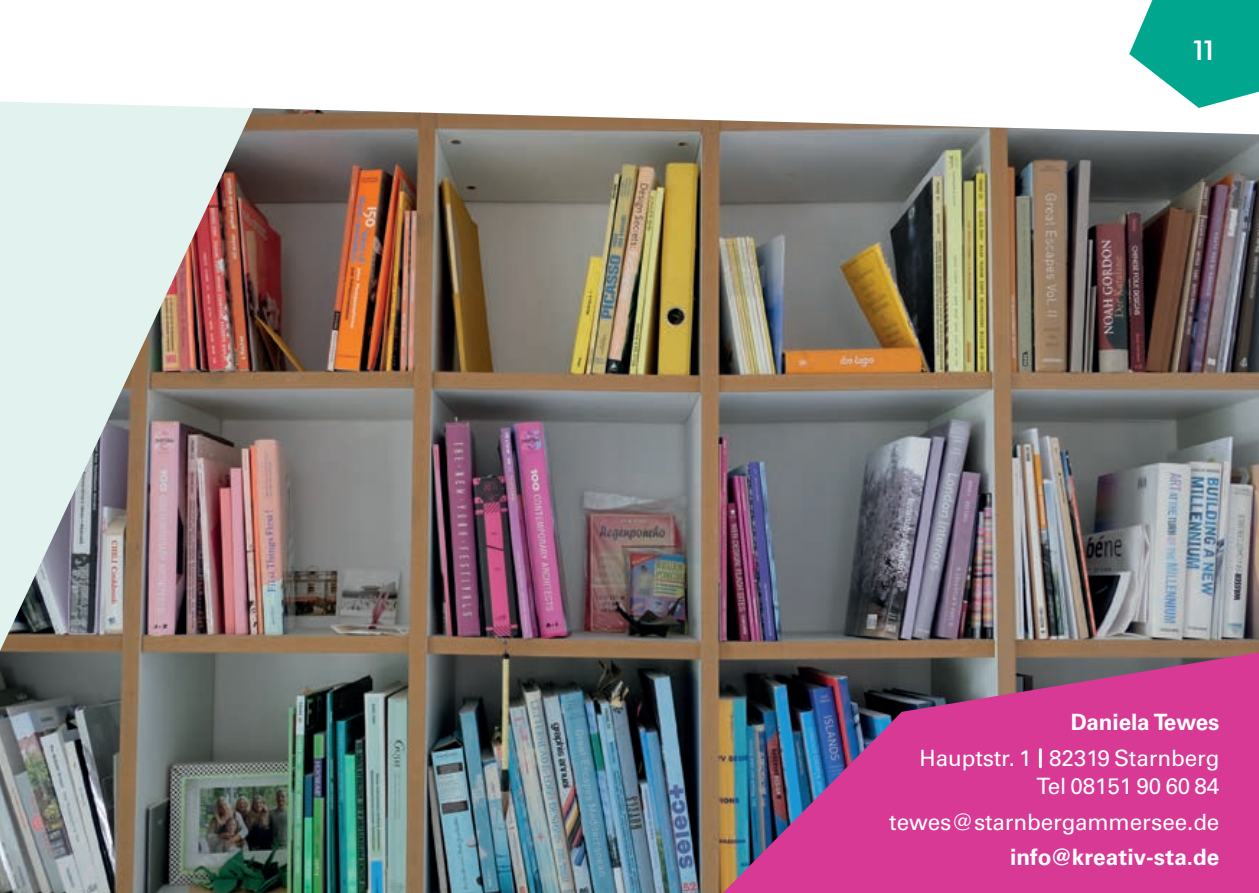
<style>
.page{position:relative;width:1259px;height:893px;background:#fff}
.page>*{position:absolute;margin:0;border:0;box-sizing:border-box;transform-origin:0 0}
.t1{font:600 30px "Isidora";color:#fff}
.t2{font:22.5px/27.6px "Univers LT Std";letter-spacing:-.005em;color:#fff;text-align:right}
.t3{font:700 22.5px "Univers LT Std";color:#fff}
</style>
<div class="page">
<img style="left:0;top:108px;width:1259px;height:785px">
<svg style="left:1129px;top:0;width:130px;height:108px"></svg>
<img style="left:723px;top:652px;width:536px;height:241px">
<hr style="left:1039px;top:750px;width:3px;height:17px;background:#fff">
<h1 class="t1" style="left:1193px;top:33px;width:22px">11</h1>
<p class="t3" style="left:1071px;top:709px;width:150px">Daniela Tewes</p>
<p class="t2" style="left:919px;top:744px;width:301px">Hauptstr. 1 82319 Starnberg<br>Tel 08151 90 60 84</p>
<p class="t2" style="left:889px;top:808px;width:332px">tewes@starnbergammersee.de</p>
<p class="t3" style="left:1010px;top:844px;width:211px">info@kreativ-sta.de</p>
</div>
